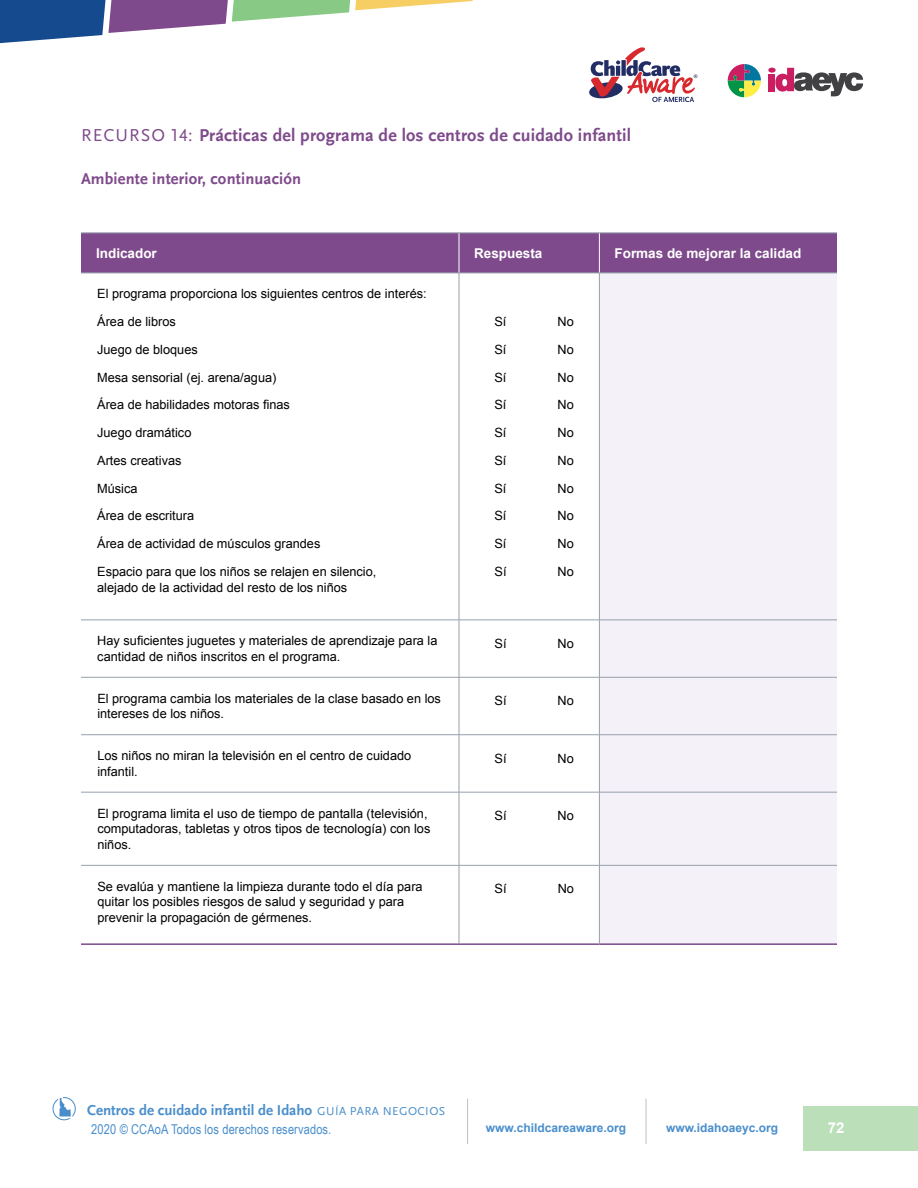
<style>
.page{position:relative;width:918px;height:1188px;background:#fff}
.page>*{position:absolute;margin:0;border:0;box-sizing:border-box;transform-origin:0 0}
.t1{font:700 18px "Scala Sans Offc";letter-spacing:.01em;color:#7e4a8b}
.t2{font:700 16.5px "Scala Sans Offc";letter-spacing:.01em;color:#7e4a8b}
.t3{font:700 15px "Scala Sans Offc";color:#498ecb}
.t4{font:700 15px "Arial";color:#fff}
.t5{font:700 13.5px "Arial";color:#fff}
.t6{font:13.5px "Arial Narrow";letter-spacing:.01em;color:#498ecb}
.t7{font:12.75px/27.8px "Arial";color:#000}
.t8{font:700 12px "Arial";color:#498ecb}
.s1{font-family:"Scala Sans OT";font-weight:400}
.s2{font-family:"Scala Sans OT";font-weight:400;font-size:12px}
</style>
<div class="page">
<div style="left:52px;top:1097px;width:24px;height:23px;border:1px solid #498ecb;border-radius:50%"></div>
<svg style="left:58px;top:1097px;width:15px;height:22px"></svg>
<svg style="left:0;top:0;width:473px;height:44px"></svg>
<div style="left:803px;top:1106px;width:115px;height:44px;background:#badfb9"></div>
<hr style="left:467px;top:1099px;width:1px;height:45px;background:#bcc1c7">
<hr style="left:646px;top:1099px;width:1px;height:45px;background:#bcc1c7">
<svg style="left:589px;top:47px;width:108px;height:55px"></svg>
<svg style="left:728px;top:64px;width:33px;height:33px"></svg>
<div style="left:768px;top:74px;width:7px;height:17px;background:#cb1d61"></div>
<div style="left:768px;top:68px;width:8px;height:5px;background:#cb1d61;border-radius:50%"></div>
<svg style="left:775px;top:68px;width:88px;height:28px"></svg>
<div style="left:81px;top:234px;width:756px;height:39px;background:#7e4a8b"></div>
<div style="left:600px;top:274px;width:237px;height:669px;background:#f5f1f8"></div>
<hr style="left:459px;top:233px;width:1px;height:40px;background:#fff">
<hr style="left:599px;top:233px;width:1px;height:40px;background:#fff">
<hr style="left:459px;top:943px;width:140px;height:2px;background:#7e4a8b">
<hr style="left:459px;top:620px;width:1px;height:57px;background:#96a0ab">
<hr style="left:599px;top:620px;width:1px;height:57px;background:#96a0ab">
<hr style="left:459px;top:677px;width:1px;height:58px;background:#96a0ab">
<hr style="left:599px;top:677px;width:1px;height:58px;background:#96a0ab">
<hr style="left:459px;top:735px;width:1px;height:57px;background:#96a0ab">
<hr style="left:599px;top:735px;width:1px;height:57px;background:#96a0ab">
<hr style="left:459px;top:792px;width:1px;height:73px;background:#96a0ab">
<hr style="left:599px;top:792px;width:1px;height:73px;background:#96a0ab">
<hr style="left:459px;top:866px;width:1px;height:77px;background:#96a0ab">
<hr style="left:599px;top:866px;width:1px;height:77px;background:#96a0ab">
<hr style="left:81px;top:943px;width:378px;height:2px;background:#7e4a8b">
<hr style="left:599px;top:943px;width:238px;height:2px;background:#7e4a8b">
<hr style="left:81px;top:233px;width:378px;height:1px;background:#96a0ab">
<hr style="left:459px;top:233px;width:140px;height:1px;background:#96a0ab">
<hr style="left:599px;top:233px;width:238px;height:1px;background:#96a0ab">
<hr style="left:81px;top:273px;width:378px;height:1px;background:#96a0ab">
<hr style="left:459px;top:273px;width:1px;height:347px;background:#96a0ab">
<hr style="left:459px;top:273px;width:140px;height:1px;background:#96a0ab">
<hr style="left:599px;top:273px;width:1px;height:347px;background:#96a0ab">
<hr style="left:599px;top:273px;width:238px;height:1px;background:#96a0ab">
<hr style="left:81px;top:620px;width:378px;height:1px;background:#96a0ab">
<hr style="left:459px;top:620px;width:140px;height:1px;background:#96a0ab">
<hr style="left:599px;top:620px;width:238px;height:1px;background:#96a0ab">
<hr style="left:81px;top:677px;width:378px;height:1px;background:#96a0ab">
<hr style="left:459px;top:677px;width:140px;height:1px;background:#96a0ab">
<hr style="left:599px;top:677px;width:238px;height:1px;background:#96a0ab">
<hr style="left:81px;top:734px;width:378px;height:1px;background:#96a0ab">
<hr style="left:459px;top:734px;width:140px;height:1px;background:#96a0ab">
<hr style="left:599px;top:734px;width:238px;height:1px;background:#96a0ab">
<hr style="left:81px;top:792px;width:378px;height:1px;background:#96a0ab">
<hr style="left:459px;top:792px;width:140px;height:1px;background:#96a0ab">
<hr style="left:599px;top:792px;width:238px;height:1px;background:#96a0ab">
<hr style="left:81px;top:865px;width:378px;height:1px;background:#96a0ab">
<hr style="left:459px;top:865px;width:140px;height:1px;background:#96a0ab">
<hr style="left:599px;top:865px;width:238px;height:1px;background:#96a0ab">
<h1 class="t1" style="left:81px;top:125px;width:552px"><span class="s1">RECURSO 14:</span> Prácticas del programa de los centros de cuidado infantil</h1>
<p class="t2" style="left:81px;top:170px;width:222px">Ambiente interior, continuación</p>
<p class="t5" style="left:96px;top:244px;width:62px">Indicador</p>
<p class="t5" style="left:474px;top:244px;width:70px">Respuesta</p>
<p class="t5" style="left:615px;top:244px;width:188px">Formas de mejorar la calidad</p>
<p class="t7" style="left:97px;top:280px;width:331px">El programa proporciona los siguientes centros de interés:<br>Área de libros<br>Juego de bloques<br>Mesa sensorial (ej. arena/agua)<br>Área de habilidades motoras finas<br>Juego dramático<br>Artes creativas<br>Música<br>Área de escritura<br>Área de actividad de músculos grandes<br>Espacio para que los niños se relajen en silencio,</p>
<p class="t7" style="left:97px;top:573px;width:252px">alejado de la actividad del resto de los niños</p>
<p class="t7" style="left:494px;top:308px;width:14px">Sí</p>
<p class="t7" style="left:558px;top:308px;width:18px">No</p>
<p class="t7" style="left:494px;top:336px;width:14px">Sí</p>
<p class="t7" style="left:558px;top:336px;width:18px">No</p>
<p class="t7" style="left:494px;top:363px;width:14px">Sí</p>
<p class="t7" style="left:558px;top:363px;width:18px">No</p>
<p class="t7" style="left:494px;top:391px;width:14px">Sí</p>
<p class="t7" style="left:558px;top:391px;width:18px">No</p>
<p class="t7" style="left:494px;top:419px;width:14px">Sí</p>
<p class="t7" style="left:558px;top:419px;width:18px">No</p>
<p class="t7" style="left:494px;top:447px;width:14px">Sí</p>
<p class="t7" style="left:558px;top:447px;width:18px">No</p>
<p class="t7" style="left:494px;top:474px;width:14px">Sí</p>
<p class="t7" style="left:558px;top:474px;width:18px">No</p>
<p class="t7" style="left:494px;top:502px;width:14px">Sí</p>
<p class="t7" style="left:558px;top:502px;width:18px">No</p>
<p class="t7" style="left:494px;top:530px;width:14px">Sí</p>
<p class="t7" style="left:558px;top:530px;width:18px">No</p>
<p class="t7" style="left:495px;top:558px;width:14px">Sí</p>
<p class="t7" style="left:558px;top:558px;width:18px">No</p>
<p class="t7" style="left:97px;top:633px;width:342px;line-height:15.8px">Hay suficientes juguetes y materiales de aprendizaje para la cantidad de niños inscritos en el programa.</p>
<p class="t7" style="left:495px;top:629px;width:14px">Sí</p>
<p class="t7" style="left:558px;top:629px;width:18px">No</p>
<p class="t7" style="left:97px;top:690px;width:345px;line-height:15.8px">El programa cambia los materiales de la clase basado en los intereses de los niños.</p>
<p class="t7" style="left:495px;top:687px;width:14px">Sí</p>
<p class="t7" style="left:558px;top:687px;width:18px">No</p>
<p class="t7" style="left:97px;top:748px;width:315px;line-height:15.8px">Los niños no miran la televisión en el centro de cuidado infantil.</p>
<p class="t7" style="left:495px;top:744px;width:14px">Sí</p>
<p class="t7" style="left:558px;top:744px;width:18px">No</p>
<p class="t7" style="left:97px;top:805px;width:335px;line-height:15.8px">El programa limita el uso de tiempo de pantalla (televisión, computadoras, tabletas y otros tipos de tecnología) con los niños.</p>
<p class="t7" style="left:495px;top:802px;width:14px">Sí</p>
<p class="t7" style="left:558px;top:802px;width:18px">No</p>
<p class="t7" style="left:97px;top:878px;width:327px;line-height:15.8px">Se evalúa y mantiene la limpieza durante todo el día para quitar los posibles riesgos de salud y seguridad y para prevenir la propagación de gérmenes.</p>
<p class="t7" style="left:495px;top:875px;width:14px">Sí</p>
<p class="t7" style="left:558px;top:875px;width:18px">No</p>
<p class="t3" style="left:87px;top:1101px;width:360px">Centros de cuidado infantil de Idaho <span class="s2">GUÍA PARA NEGOCIOS</span></p>
<p class="t6" style="left:91px;top:1119px;width:242px">2020 © CCAoA Todos los derechos reservados.</p>
<p class="t8" style="left:486px;top:1120px;width:142px">www.childcareaware.org</p>
<p class="t8" style="left:666px;top:1120px;width:114px">www.idahoaeyc.org</p>
<p class="t4" style="left:828px;top:1118px;width:18px">72</p>
</div>
